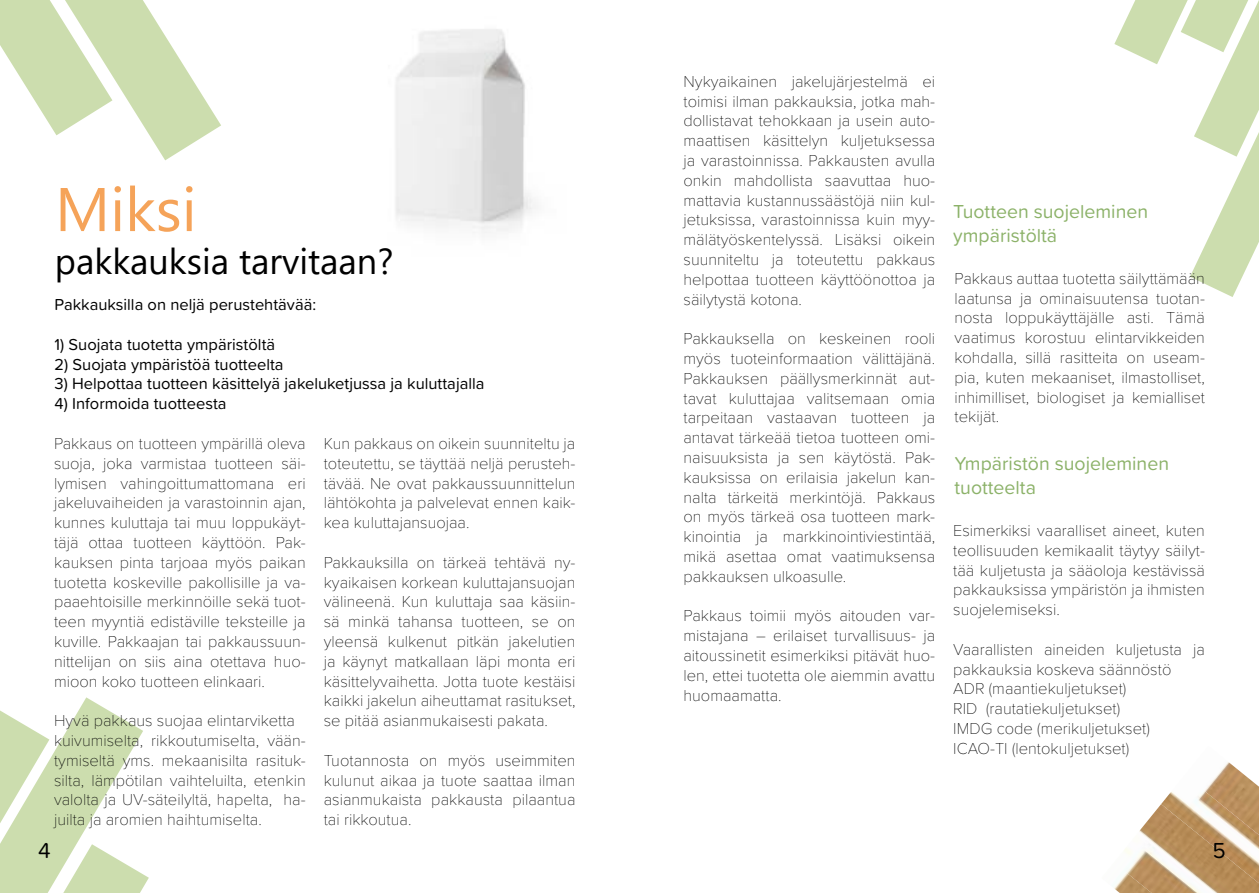
<style>
.page{position:relative;width:1259px;height:893px;background:#fff}
.page>*{position:absolute;margin:0;border:0;box-sizing:border-box;transform-origin:0 0}
.t1{font:61.5px "Segoe UI";color:#f5a359}
.t2{font:36px "Segoe UI";color:#000}
.t3{font:22.5px "Proxima Soft";color:#000}
.t4{font:19.5px/23.4px "Proxima Soft";color:#8cb269}
.t5{font:100 16.5px/19.8px "Proxima Soft";color:#000;text-align:justify}
.t6{font:16.5px "Proxima Soft";color:#000}
</style>
<div class="page">
<img style="left:395px;top:29px;width:141px;height:204px">
<img style="left:1218px;top:762px;width:27px;height:13px">
<img style="left:1161px;top:775px;width:98px;height:29px">
<img style="left:1139px;top:804px;width:120px;height:89px">
<img style="left:1124px;top:833px;width:87px;height:60px">
<img style="left:1114px;top:862px;width:37px;height:31px">
<svg style="left:0;top:697px;width:149px;height:196px"></svg>
<svg style="left:0;top:0;width:221px;height:160px"></svg>
<svg style="left:1114px;top:0;width:145px;height:297px"></svg>
<h1 class="t1" style="left:55px;top:151px;width:143px">Miksi</h1>
<h2 class="t2" style="left:55px;top:228px;width:340px">pakkauksia tarvitaan?</h2>
<p class="t6" style="left:55px;top:292px;width:263px">Pakkauksilla on neljä perustehtävää:</p>
<p class="t6" style="left:55px;top:332px;width:222px">1) Suojata tuotetta ympäristöltä</p>
<p class="t6" style="left:55px;top:352px;width:230px">2) Suojata ympäristöä tuotteelta</p>
<p class="t6" style="left:55px;top:371px;width:431px">3) Helpottaa tuotteen käsittelyä jakeluketjussa ja kuluttajalla</p>
<p class="t6" style="left:55px;top:391px;width:173px">4) Informoida tuotteesta</p>
<p class="t5" style="left:54px;top:432px;width:253px">Pakkaus on tuotteen ympärillä oleva suoja, joka varmistaa tuotteen säi&shy;lymisen vahingoittumattomana eri jakeluvaiheiden ja varastoinnin ajan, kunnes kuluttaja tai muu loppukäyt&shy;täjä ottaa tuotteen käyttöön. Pak&shy;kauksen pinta tarjoaa myös paikan tuotetta koskeville pakollisille ja va&shy;paaehtoisille merkinnöille sekä tuot&shy;teen myyntiä edistäville teksteille ja kuville. Pakkaajan tai pakkaussuun&shy;nittelijan on siis aina otettava huo&shy;mioon koko tuotteen elinkaari.</p>
<p class="t5" style="left:54px;top:710px;width:253px;text-align:left">Hyvä pakkaus suojaa elintarviketta kuivumiselta, rikkoutumiselta, vään&shy;tymiseltä yms. mekaanisilta rasituk&shy;silta, lämpötilan vaihteluilta, etenkin valolta ja UV-säteilyltä, hapelta, ha&shy;juilta ja aromien haihtumiselta.</p>
<p class="t5" style="left:324px;top:432px;width:253px">Kun pakkaus on oikein suunniteltu ja toteutettu, se täyttää neljä perusteh&shy;tävää. Ne ovat pakkaussuunnittelun lähtökohta ja palvelevat ennen kaik&shy;kea kuluttajansuojaa.</p>
<p class="t5" style="left:324px;top:551px;width:253px">Pakkauksilla on tärkeä tehtävä ny&shy;kyaikaisen korkean kuluttajansuojan välineenä. Kun kuluttaja saa käsiin&shy;sä minkä tahansa tuotteen, se on yleensä kulkenut pitkän jakelutien ja käynyt matkallaan läpi monta eri käsittelyvaihetta. Jotta tuote kestäisi kaikki jakelun aiheuttamat rasitukset, se pitää asianmukaisesti pakata.</p>
<p class="t5" style="left:324px;top:749px;width:253px">Tuotannosta on myös useimmiten kulunut aikaa ja tuote saattaa ilman asianmukaista pakkausta pilaantua tai rikkoutua.</p>
<p class="t5" style="left:683px;top:70px;width:253px">Nykyaikainen jakelujärjestelmä ei toimisi ilman pakkauksia, jotka mah&shy;dollistavat tehokkaan ja usein auto&shy;maattisen käsittelyn kuljetuksessa ja varastoinnissa. Pakkausten avulla onkin mahdollista saavuttaa huo&shy;mattavia kustannussäästöjä niin kul&shy;jetuksissa, varastoinnissa kuin myy&shy;mälätyöskentelyssä. Lisäksi oikein suunniteltu ja toteutettu pakkaus helpottaa tuotteen käyttöönottoa ja säilytystä kotona.</p>
<p class="t5" style="left:683px;top:328px;width:253px">Pakkauksella on keskeinen rooli myös tuoteinformaation välittäjänä.<br>Pakkauksen päällysmerkinnät aut&shy;tavat kuluttajaa valitsemaan omia tarpeitaan vastaavan tuotteen ja antavat tärkeää tietoa tuotteen omi&shy;naisuuksista ja sen käytöstä. Pak&shy;kauksissa on erilaisia jakelun kan&shy;nalta tärkeitä merkintöjä. Pakkaus on myös tärkeä osa tuotteen mark&shy;kinointia ja markkinointiviestintää, mikä asettaa omat vaatimuksensa pakkauksen ulkoasulle.</p>
<p class="t5" style="left:683px;top:605px;width:253px">Pakkaus toimii myös aitouden var&shy;mistajana – erilaiset turvallisuus- ja aitoussinetit esimerkiksi pitävät huo&shy;len, ettei tuotetta ole aiemmin avattu huomaamatta.</p>
<p class="t4" style="left:953px;top:199px;width:196px">Tuotteen suojeleminen ympäristöltä</p>
<p class="t5" style="left:954px;top:267px;width:252px">Pakkaus auttaa tuotetta säilyttämään laatunsa ja ominaisuutensa tuotan&shy;nosta loppukäyttäjälle asti. Tämä vaatimus korostuu elintarvikkeiden kohdalla, sillä rasitteita on useam&shy;pia, kuten mekaaniset, ilmastolliset, inhimilliset, biologiset ja kemialliset tekijät.</p>
<p class="t4" style="left:954px;top:451px;width:216px">Ympäristön suojeleminen tuotteelta</p>
<p class="t5" style="left:953px;top:520px;width:253px">Esimerkiksi vaaralliset aineet, kuten teollisuuden kemikaalit täytyy säilyt&shy;tää kuljetusta ja sääoloja kestävissä pakkauksissa ympäristön ja ihmisten suojelemiseksi.</p>
<p class="t5" style="left:953px;top:638px;width:253px;text-align:left">Vaarallisten aineiden kuljetusta ja pakkauksia koskeva säännöstö<br>ADR (maantiekuljetukset)<br>RID (rautatiekuljetukset)<br>IMDG code (merikuljetukset)<br>ICAO-TI (lentokuljetukset)</p>
<h3 class="t3" style="left:38px;top:833px;width:14px">4</h3>
<h3 class="t3" style="left:1212px;top:833px;width:15px">5</h3>
</div>
